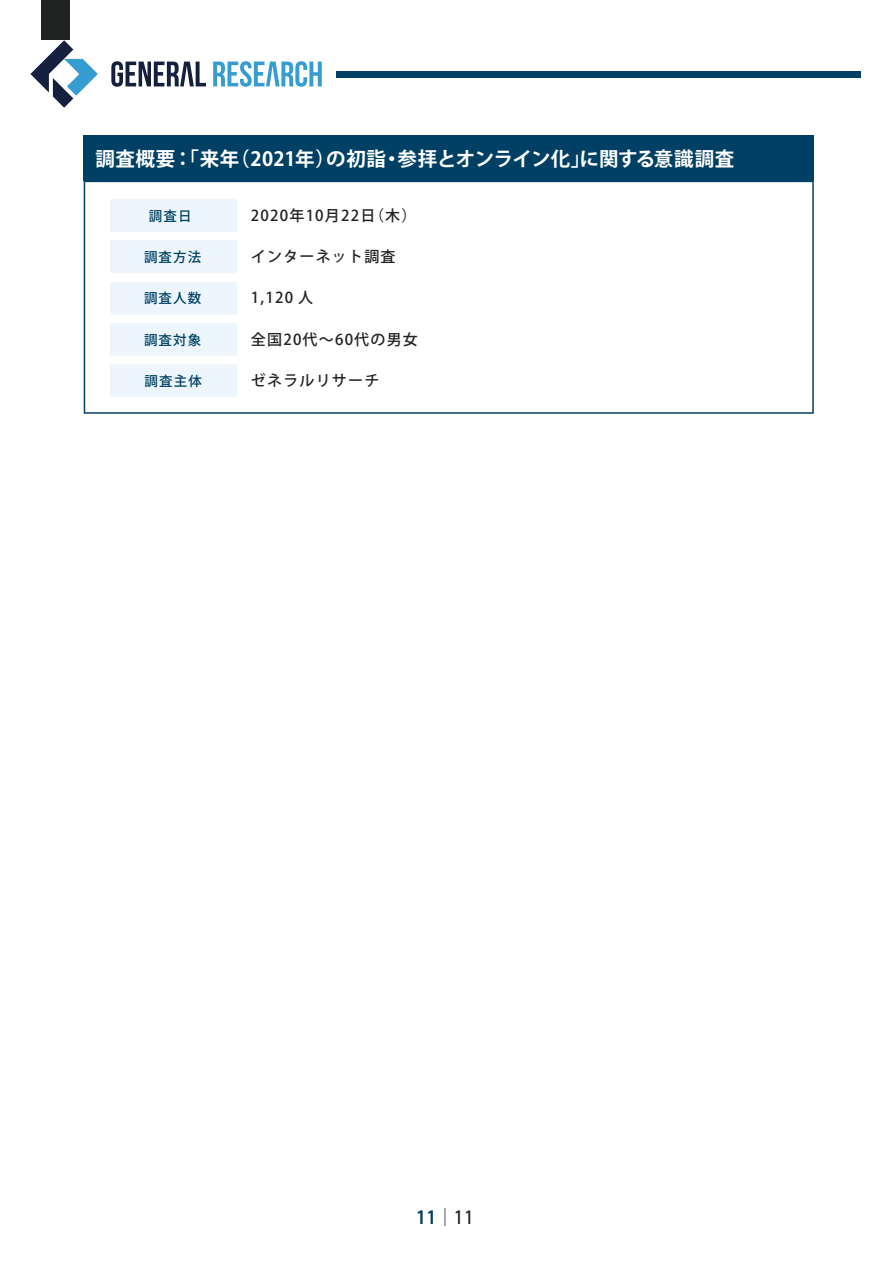
<style>
.page{position:relative;width:893px;height:1263px;background:#fff}
.page>*{position:absolute;margin:0;border:0;box-sizing:border-box;transform-origin:0 0}
.t1{font:700 19.5px "Koz Go Pr 6 N";color:#fff}
.t2{font:500 18px "Koz Go Pr 6 N";color:#1f2121;scale:.89 1}
.t3{font:500 15px "Koz Go Pr 6 N";letter-spacing:.08em;color:#212222}
.t4{font:500 13.5px "Koz Go Pr 6 N";letter-spacing:.08em;color:#004064}
.s1{font-weight:700;color:#003f61}
</style>
<div class="page">
<div style="left:84px;top:136px;width:730px;height:45px;background:#004064"></div>
<svg style="left:84px;top:181px;width:730px;height:233px"></svg>
<div style="left:110px;top:200px;width:127px;height:32px;background:#ecf6fc"></div>
<div style="left:110px;top:241px;width:127px;height:32px;background:#ecf6fc"></div>
<div style="left:110px;top:282px;width:127px;height:32px;background:#ecf6fc"></div>
<div style="left:110px;top:323px;width:127px;height:32px;background:#ecf6fc"></div>
<div style="left:110px;top:365px;width:127px;height:32px;background:#ecf6fc"></div>
<div style="left:336px;top:72px;width:525px;height:6px;background:#004064"></div>
<svg style="left:111px;top:61px;width:95px;height:26px"></svg>
<svg style="left:213px;top:61px;width:109px;height:26px"></svg>
<svg style="left:30px;top:40px;width:68px;height:68px"></svg>
<div style="left:41px;top:0;width:29px;height:39px;background:#212222"></div>
<h1 class="t1" style="left:96px;top:147px;width:640px">調査概要：「来年（2021年）の初詣・参拝とオンライン化」に関する意識調査</h1>
<p class="t4" style="left:149px;top:208px;width:44px">調査日</p>
<p class="t3" style="left:251px;top:207px;width:167px">2020年10月22日（木）</p>
<p class="t4" style="left:144px;top:250px;width:59px">調査方法</p>
<p class="t3" style="left:251px;top:248px;width:146px">インターネット調査</p>
<p class="t4" style="left:144px;top:291px;width:59px">調査人数</p>
<p class="t3" style="left:251px;top:289px;width:64px">1,120 人</p>
<p class="t4" style="left:144px;top:332px;width:59px">調査対象</p>
<p class="t3" style="left:251px;top:331px;width:168px">全国20代～60代の男女</p>
<p class="t4" style="left:145px;top:373px;width:59px">調査主体</p>
<p class="t3" style="left:251px;top:372px;width:130px">ゼネラルリサーチ</p>
<p class="t2" style="left:416px;top:1207px;width:65px"><span class="s1">11</span>｜11</p>
</div>
